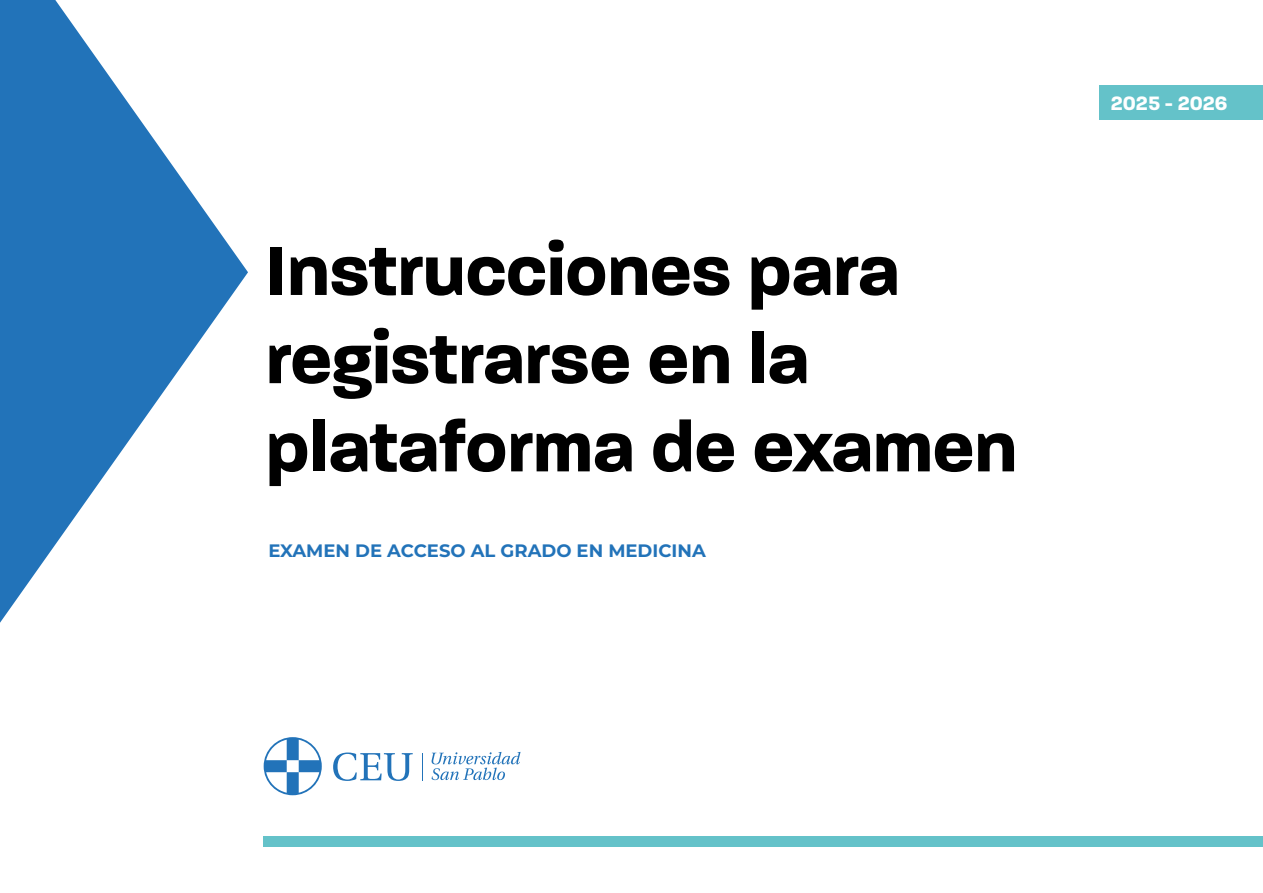
<style>
.page{position:relative;width:1263px;height:893px;background:#fff}
.page>*{position:absolute;margin:0;border:0;box-sizing:border-box;transform-origin:0 0}
.t1{font:700 73.5px/88.2px "Paralucent";color:#000}
.t2{font:700 21px "Paralucent";color:#fff}
.t3{font:700 18px "Montserrat";color:#2273b9}
</style>
<div class="page">
<svg style="left:0;top:0;width:248px;height:623px;fill:#2273b9"></svg>
<svg style="left:422px;top:753px;width:1px;height:27px"></svg>
<svg style="left:431px;top:752px;width:89px;height:28px"></svg>
<svg style="left:333px;top:752px;width:80px;height:29px"></svg>
<svg style="left:264px;top:737px;width:58px;height:58px"></svg>
<div style="left:1099px;top:86px;width:164px;height:34px;background:#64c2c9"></div>
<div style="left:264px;top:836px;width:999px;height:10px;background:#64c2c9"></div>
<p class="t1" style="left:266px;top:227px;width:753px">Instrucciones para registrarse en la plataforma de examen</p>
<p class="t3" style="left:268px;top:538px;width:439px">EXAMEN DE ACCESO AL GRADO EN MEDICINA</p>
<p class="t2" style="left:1111px;top:90px;width:118px">2025 - 2026</p>
</div>
